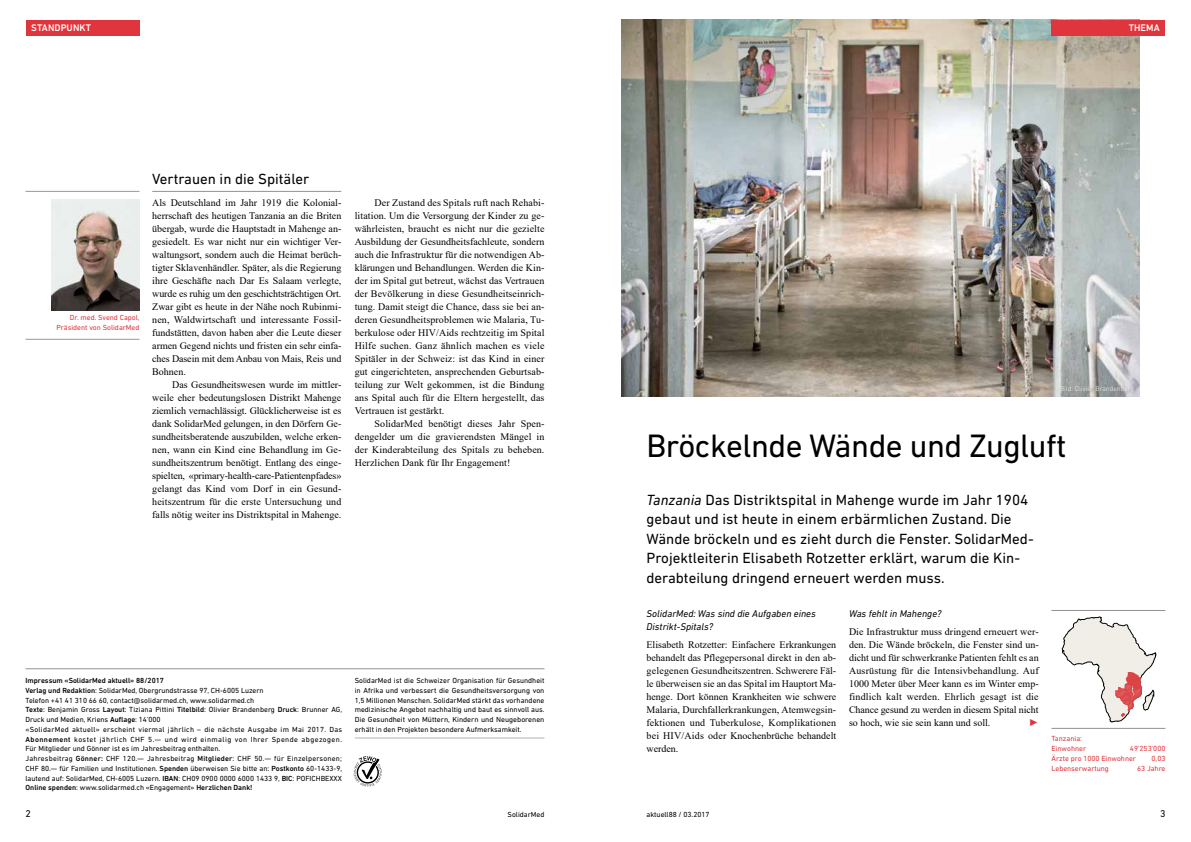
<style>
.page{position:relative;width:1191px;height:842px;background:#fff}
.page>*{position:absolute;margin:0;border:0;box-sizing:border-box;transform-origin:0 0}
.t1{font:33px "DIN Next LT Pro";letter-spacing:-.015em;color:#000}
.t2{font:15px/19.5px "DIN Next LT Pro";color:#000}
.t3{font:10px/13px "Times New Roman";color:#000;text-align:justify}
.t4{font:italic 10px/13px "DIN Next LT Pro";color:#000}
.t5{font:10px "DIN Next LT Pro";color:#000}
.t6{font:10px "Times New Roman";color:#e0353c}
.t7{font:500 9.8px "DIN Next LT Pro";letter-spacing:.01em;color:#fff}
.t8{font:7.5px/9.8px "DIN Next LT Pro";color:#000;text-align:justify}
.t9{font:7.5px/10px "DIN Next LT Pro";color:#e0353c}
.t10{font:300 7px "DIN Next LT Pro";color:#f1efe9}
.s1{font-weight:500}
.s2{font-style:italic}
</style>
<div class="page">
<svg style="left:353px;top:756px;width:29px;height:31px"></svg>
<hr style="left:26px;top:668px;width:518px;height:1px;background:#949290">
<hr style="left:355px;top:738px;width:189px;height:1px;background:#b3b3b1">
<hr style="left:152px;top:191px;width:189px;height:1px;background:#949290">
<hr style="left:26px;top:191px;width:113px;height:1px;background:#979898">
<hr style="left:26px;top:339px;width:113px;height:1px;background:#979898">
<img style="left:621px;top:20px;width:519px;height:377px">
<img style="left:51px;top:200px;width:88px;height:110px">
<svg style="left:1058px;top:384px;width:79px;height:12px"></svg>
<svg style="left:1062px;top:617px;width:94px;height:105px"></svg>
<div style="left:26px;top:20px;width:113px;height:15px;background:#e0353c"></div>
<div style="left:1051px;top:20px;width:114px;height:15px;background:#e0353c"></div>
<hr style="left:1051px;top:610px;width:114px;height:1px;background:#949290">
<hr style="left:1051px;top:728px;width:114px;height:1px;background:#949290">
<p class="t7" style="left:31px;top:22px;width:61px">STANDPUNKT</p>
<p class="t7" style="left:1128px;top:22px;width:33px">THEMA</p>
<p class="t9" style="left:57px;top:313px;width:85px;text-align:right">Dr. med. Svend Capol,<br>Präsident von SolidarMed</p>
<h2 class="t2" style="left:152px;top:169px;width:159px">Vertrauen in die Spitäler</h2>
<p class="t3" style="left:152px;top:196px;width:191px">Als Deutschland im Jahr 1919 die Kolonial&shy;herrschaft des heutigen Tanzania an die Briten übergab, wurde die Hauptstadt in Mahenge an&shy;gesiedelt. Es war nicht nur ein wichtiger Ver&shy;waltungsort, sondern auch die Heimat berüch&shy;tigter Sklavenhändler. Später, als die Regierung ihre Geschäfte nach Dar Es Salaam verlegte, wurde es ruhig um den geschichtsträchtigen Ort.<br>Zwar gibt es heute in der Nähe noch Rubinmi&shy;nen, Waldwirtschaft und interessante Fossil&shy;fundstätten, davon haben aber die Leute dieser armen Gegend nichts und fristen ein sehr einfa&shy;ches Dasein mit dem Anbau von Mais, Reis und Bohnen.</p>
<p class="t3" style="left:152px;top:378px;width:191px;text-indent:20px">Das Gesundheitswesen wurde im mittler&shy;weile eher bedeutungslosen Distrikt Mahenge ziemlich vernachlässigt. Glücklicherweise ist es dank SolidarMed gelungen, in den Dörfern Ge&shy;sundheitsberatende auszubilden, welche erken&shy;nen, wann ein Kind eine Behandlung im Ge&shy;sundheitszentrum benötigt. Entlang des einge&shy;spielten, «primary-health-care-Patientenpfades» gelangt das Kind vom Dorf in ein Gesund&shy;heitszentrum für die erste Untersuchung und falls nötig weiter ins Distriktspital in Mahenge.</p>
<p class="t3" style="left:355px;top:196px;width:191px;text-indent:20px">Der Zustand des Spitals ruft nach Rehabi&shy;litation. Um die Versorgung der Kinder zu ge&shy;währleisten, braucht es nicht nur die gezielte Ausbildung der Gesundheitsfachleute, sondern auch die Infrastruktur für die notwendigen Ab&shy;klärungen und Behandlungen. Werden die Kin&shy;der im Spital gut betreut, wächst das Vertrauen der Bevölkerung in diese Gesundheitseinrich&shy;tung. Damit steigt die Chance, dass sie bei an&shy;deren Gesundheitsproblemen wie Malaria, Tu&shy;berkulose oder HIV/Aids rechtzeitig im Spital Hilfe suchen. Ganz ähnlich machen es viele Spitäler in der Schweiz: ist das Kind in einer gut eingerichteten, ansprechenden Geburtsab&shy;teilung zur Welt gekommen, ist die Bindung ans Spital auch für die Eltern hergestellt, das Vertrauen ist gestärkt.</p>
<p class="t3" style="left:355px;top:417px;width:191px;text-indent:20px">SolidarMed benötigt dieses Jahr Spen&shy;dengelder um die gravierendsten Mängel in der Kinderabteilung des Spitals zu beheben.<br>Herzlichen Dank für Ihr Engagement!</p>
<p class="t8" style="left:26px;top:676px;width:318px;text-align:left"><span class="s1">Impressum «SolidarMed aktuell» 88/2017<br>Verlag und Redaktion</span>: SolidarMed, Obergrundstrasse 97, CH-6005 Luzern<br>Telefon +41 41 310 66 60, contact@solidarmed.ch, www.solidarmed.ch<br><span class="s1">Texte</span>: Benjamin Gross <span class="s1">Layout</span>: Tiziana Pittini <span class="s1">Titelbild</span>: Olivier Brandenberg <span class="s1">Druck</span>: Brunner AG, Druck und Medien, Kriens <span class="s1">Auflage</span>: 14'000<br>«SolidarMed aktuell» erscheint viermal jährlich – die nächste Ausgabe im Mai 2017. Das <span class="s1">Abonnement</span> kostet jährlich CHF 5.— und wird einmalig von Ihrer Spende abgezogen.<br>Für Mitglieder und Gönner ist es im Jahresbeitrag enthalten.<br>Jahresbeitrag <span class="s1">Gönner:</span> CHF 120.— Jahresbeitrag <span class="s1">Mitglieder</span>: CHF 50.— für Einzelpersonen; CHF 80.— für Familien und Institutionen. <span class="s1">Spenden</span> überweisen Sie bitte an: <span class="s1">Postkonto</span> 60-1433-9, lautend auf: SolidarMed, CH-6005 Luzern. <span class="s1">IBAN</span>: CH09 0900 0000 6000 1433 9, <span class="s1">BIC</span>: POFICHBEXXX <span class="s1">Online spenden</span>: www.solidarmed.ch «Engagement» <span class="s1">Herzlichen Dank!</span></p>
<p class="t8" style="left:355px;top:676px;width:191px">SolidarMed ist die Schweizer Organisation für Gesundheit in Afrika und verbessert die Gesundheitsversorgung von 1,5 Millionen Menschen. SolidarMed stärkt das vorhandene medizinische Angebot nachhaltig und baut es sinnvoll aus.<br>Die Gesundheit von Müttern, Kindern und Neugeborenen erhält in den Projekten besondere Aufmerksamkeit.</p>
<p class="t10" style="left:1060px;top:385px;width:76px">Bild: Olivier Brandenberg</p>
<h1 class="t1" style="left:646px;top:427px;width:421px">Bröckelnde Wände und Zugluft</h1>
<p class="t2" style="left:646px;top:490px;width:389px"><span class="s2">Tanzania</span> Das Distriktspital in Mahenge wurde im Jahr 1904 gebaut und ist heute in einem erbärmlichen Zustand. Die Wände bröckeln und es zieht durch die Fenster. SolidarMed-Projektleiterin Elisabeth Rotzetter erklärt, warum die Kin&shy;derabteilung dringend erneuert werden muss.</p>
<p class="t4" style="left:646px;top:607px;width:171px">SolidarMed: Was sind die Aufgaben eines<br>Distrikt-Spitals?</p>
<p class="t3" style="left:646px;top:638px;width:191px">Elisabeth Rotzetter: Einfachere Erkrankungen behandelt das Pflegepersonal direkt in den ab&shy;gelegenen Gesundheitszentren. Schwerere Fäl&shy;le überweisen sie an das Spital im Hauptort Ma&shy;henge. Dort können Krankheiten wie schwere Malaria, Durchfallerkrankungen, Atemwegsin&shy;fektionen und Tuberkulose, Komplikationen bei HIV/Aids oder Knochenbrüche behandelt werden.</p>
<p class="t4" style="left:849px;top:607px;width:94px">Was fehlt in Mahenge?</p>
<p class="t3" style="left:849px;top:625px;width:191px">Die Infrastruktur muss dringend erneuert wer&shy;den. Die Wände bröckeln, die Fenster sind un&shy;dicht und für schwerkranke Patienten fehlt es an Ausrüstung für die Intensivbehandlung. Auf 1000 Meter über Meer kann es im Winter emp&shy;findlich kalt werden. Ehrlich gesagt ist die Chance gesund zu werden in diesem Spital nicht so hoch, wie sie sein kann und soll.</p>
<p class="t6" style="left:1028px;top:715px;width:11px">►</p>
<p class="t9" style="left:1051px;top:734px;width:36px">Tanzania:<br>Einwohner</p>
<p class="t9" style="left:1051px;top:744px;width:115px;text-indent:78px">49'253'000<br>Ärzte pro 1000 Einwohner</p>
<p class="t9" style="left:1151px;top:754px;width:15px">0,03</p>
<p class="t9" style="left:1051px;top:764px;width:59px">Lebenserwartung</p>
<p class="t9" style="left:1137px;top:764px;width:30px">63 Jahre</p>
<p class="t5" style="left:26px;top:808px;width:7px">2</p>
<p class="t8" style="left:507px;top:810px;width:38px">SolidarMed</p>
<p class="t8" style="left:646px;top:810px;width:65px">aktuell88 / 03.2017</p>
<p class="t5" style="left:1160px;top:808px;width:7px">3</p>
</div>
